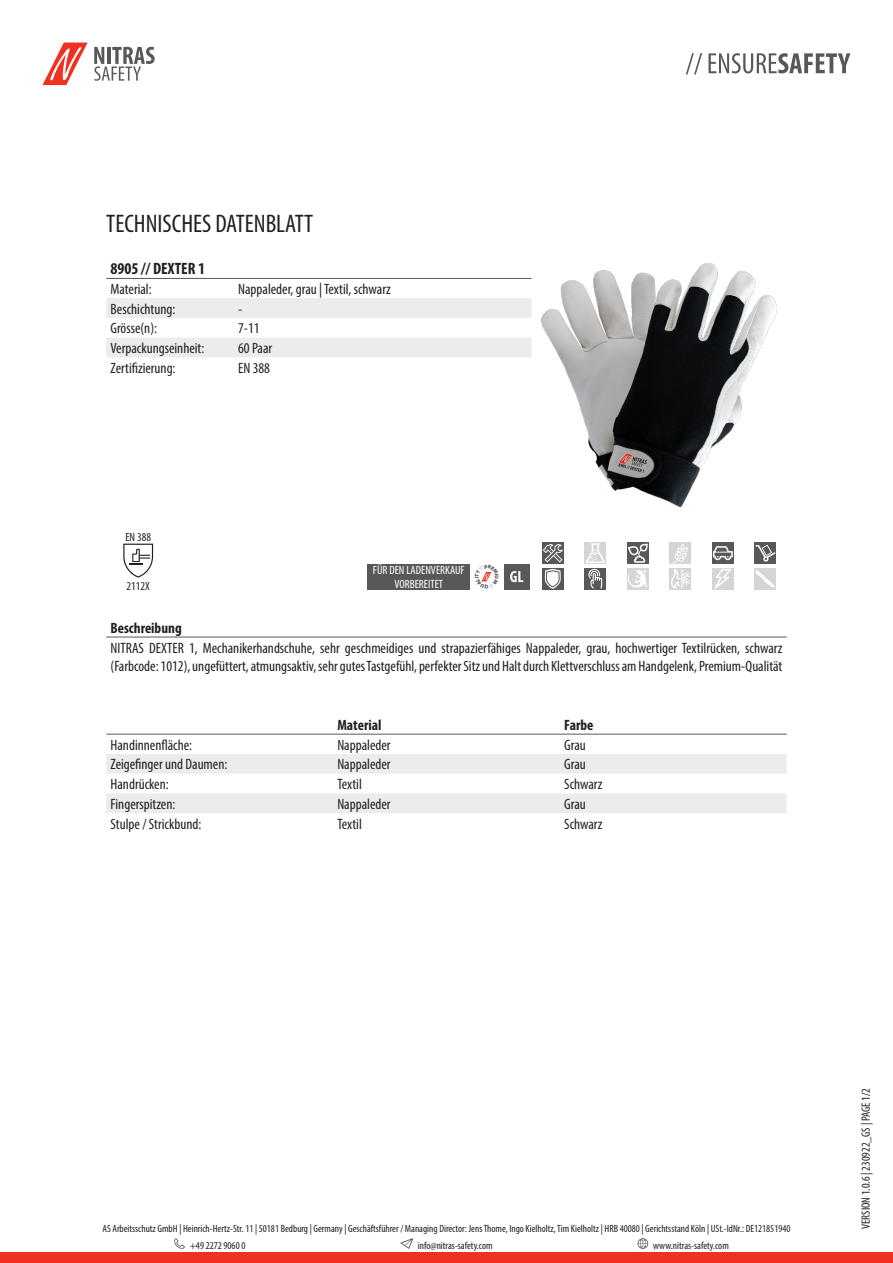
<style>
.page{position:relative;width:893px;height:1263px;background:#fff}
.page>*{position:absolute;margin:0;border:0;box-sizing:border-box;transform-origin:0 0}
.t1{font:condensed 25.5px "Myriad Pro";color:#231f20}
.t2{font:700 condensed 16.5px "Myriad Pro";color:#231f20}
.t3{font:condensed 15px/18px "Myriad Pro";color:#231f20}
.t4{font:700 condensed 15px "Myriad Pro";color:#231f20}
.t5{font:condensed 12px "Myriad Pro";color:#231f20}
.t6{font:condensed 12px "Myriad Pro";color:#fff}
.t7{font:condensed 10.5px/17px "Myriad Pro";color:#231f20}
</style>
<div class="page">
<div style="left:0;top:1252px;width:893px;height:11px;background:#ef3122"></div>
<svg style="left:174px;top:1238px;width:11px;height:11px"></svg>
<svg style="left:400px;top:1238px;width:13px;height:11px"></svg>
<svg style="left:638px;top:1238px;width:10px;height:11px"></svg>
<svg style="left:43px;top:43px;width:45px;height:42px"></svg>
<svg style="left:94px;top:47px;width:61px;height:34px"></svg>
<svg style="left:686px;top:53px;width:16px;height:21px"></svg>
<svg style="left:708px;top:53px;width:142px;height:20px"></svg>
<svg style="left:106px;top:298px;width:425px;height:59px"></svg>
<hr style="left:106px;top:278px;width:128px;height:1px;background:#57585a">
<hr style="left:234px;top:278px;width:297px;height:1px;background:#57585a">
<img style="left:531px;top:263px;width:246px;height:245px">
<svg style="left:123px;top:544px;width:30px;height:34px"></svg>
<div style="left:368px;top:564px;width:102px;height:25px;background:#57585a"></div>
<div style="left:504px;top:564px;width:25px;height:25px;background:#57585a"></div>
<svg style="left:510px;top:571px;width:13px;height:11px"></svg>
<div style="left:542px;top:542px;width:21px;height:22px;background:#57585a"></div>
<svg style="left:543px;top:544px;width:20px;height:18px"></svg>
<div style="left:585px;top:542px;width:21px;height:22px;background:#d5d5d6"></div>
<svg style="left:586px;top:543px;width:19px;height:20px"></svg>
<svg style="left:627px;top:542px;width:21px;height:22px"></svg>
<svg style="left:628px;top:544px;width:20px;height:19px"></svg>
<div style="left:670px;top:542px;width:21px;height:22px;background:#d5d5d6"></div>
<svg style="left:673px;top:543px;width:15px;height:20px"></svg>
<div style="left:712px;top:542px;width:21px;height:22px;background:#57585a"></div>
<svg style="left:713px;top:546px;width:20px;height:14px"></svg>
<div style="left:755px;top:542px;width:21px;height:22px;background:#57585a"></div>
<svg style="left:755px;top:545px;width:20px;height:17px"></svg>
<div style="left:542px;top:568px;width:21px;height:21px;background:#57585a"></div>
<svg style="left:544px;top:569px;width:17px;height:20px"></svg>
<div style="left:585px;top:568px;width:21px;height:21px;background:#57585a"></div>
<svg style="left:588px;top:569px;width:14px;height:20px"></svg>
<div style="left:627px;top:568px;width:21px;height:21px;background:#d5d5d6"></div>
<svg style="left:628px;top:570px;width:20px;height:18px"></svg>
<div style="left:670px;top:568px;width:21px;height:21px;background:#d5d5d6"></div>
<svg style="left:671px;top:569px;width:19px;height:20px"></svg>
<div style="left:712px;top:568px;width:21px;height:21px;background:#d5d5d6"></div>
<svg style="left:715px;top:569px;width:16px;height:20px"></svg>
<div style="left:755px;top:568px;width:21px;height:21px;background:#d5d5d6"></div>
<svg style="left:755px;top:570px;width:20px;height:18px"></svg>
<hr style="left:106px;top:637px;width:681px;height:1px;background:#57585a">
<svg style="left:106px;top:754px;width:681px;height:59px"></svg>
<hr style="left:106px;top:734px;width:227px;height:1px;background:#57585a">
<hr style="left:333px;top:734px;width:227px;height:1px;background:#57585a">
<hr style="left:560px;top:734px;width:227px;height:1px;background:#57585a">
<svg style="left:481px;top:572px;width:11px;height:10px"></svg>
<p class="t1" style="left:106px;top:208px;width:208px">TECHNISCHES DATENBLATT</p>
<p class="t2" style="left:111px;top:258px;width:96px">8905 // DEXTER 1</p>
<p class="t3" style="left:111px;top:280px;width:43px">Material:</p>
<p class="t3" style="left:238px;top:280px;width:154px">Nappaleder, grau | Textil, schwarz</p>
<p class="t3" style="left:111px;top:300px;width:66px">Beschichtung:</p>
<p class="t3" style="left:238px;top:300px;width:6px">-</p>
<p class="t3" style="left:111px;top:319px;width:48px">Grösse(n):</p>
<p class="t3" style="left:238px;top:319px;width:23px">7-11</p>
<p class="t3" style="left:111px;top:339px;width:95px">Verpackungseinheit:</p>
<p class="t3" style="left:238px;top:339px;width:36px">60 Paar</p>
<p class="t3" style="left:111px;top:359px;width:67px">Zertifizierung:</p>
<p class="t3" style="left:238px;top:359px;width:33px">EN 388</p>
<p class="t5" style="left:125px;top:529px;width:27px">EN 388</p>
<p class="t5" style="left:127px;top:578px;width:25px">2112X</p>
<p class="t6" style="left:373px;top:563px;width:93px">FÜR DEN LADENVERKAUF</p>
<p class="t6" style="left:394px;top:577px;width:50px">VORBEREITET</p>
<p class="t4" style="left:111px;top:618px;width:73px">Beschreibung</p>
<p class="t3" style="left:111px;top:638px;width:673px">NITRAS DEXTER 1, Mechanikerhandschuhe, sehr geschmeidiges und strapazierfähiges Nappaleder, grau, hochwertiger Textilrücken, schwarz (Farbcode: 1012), ungefüttert, atmungsaktiv, sehr gutes Tastgefühl, perfekter Sitz und Halt durch Klettverschluss am Handgelenk, Premium-Qualität</p>
<p class="t4" style="left:337px;top:715px;width:46px">Material</p>
<p class="t4" style="left:564px;top:715px;width:31px">Farbe</p>
<p class="t3" style="left:111px;top:735px;width:83px">Handinnenfläche:</p>
<p class="t3" style="left:337px;top:735px;width:55px">Nappaleder</p>
<p class="t3" style="left:564px;top:735px;width:23px">Grau</p>
<p class="t3" style="left:111px;top:755px;width:118px">Zeigefinger und Daumen:</p>
<p class="t3" style="left:337px;top:755px;width:55px">Nappaleder</p>
<p class="t3" style="left:564px;top:755px;width:23px">Grau</p>
<p class="t3" style="left:111px;top:775px;width:60px">Handrücken:</p>
<p class="t3" style="left:337px;top:775px;width:26px">Textil</p>
<p class="t3" style="left:564px;top:775px;width:40px">Schwarz</p>
<p class="t3" style="left:111px;top:795px;width:66px">Fingerspitzen:</p>
<p class="t3" style="left:337px;top:795px;width:55px">Nappaleder</p>
<p class="t3" style="left:564px;top:795px;width:23px">Grau</p>
<p class="t3" style="left:111px;top:814px;width:92px">Stulpe / Strickbund:</p>
<p class="t3" style="left:337px;top:814px;width:26px">Textil</p>
<p class="t3" style="left:564px;top:814px;width:40px">Schwarz</p>
<p class="t7" style="left:190px;top:1220px;width:602px;text-indent:-87px">AS Arbeitsschutz GmbH | Heinrich-Hertz-Str. 11 | 50181 Bedburg | Germany | Geschäftsführer / Managing Director: Jens Thome, Ingo Kielholtz, Tim Kielholtz | HRB 40080 | Gerichtsstand Köln | USt.-IdNr.: DE121851940 +49 2272 9060 0</p>
<p class="t7" style="left:418px;top:1237px;width:76px">info@nitras-safety.com</p>
<p class="t7" style="left:653px;top:1237px;width:77px">www.nitras-safety.com</p>
<p class="t5" style="left:859px;top:1229px;width:142px;rotate:-90deg">VERSION 1.0.6 | 230922_GS | PAGE 1/2</p>
</div>
